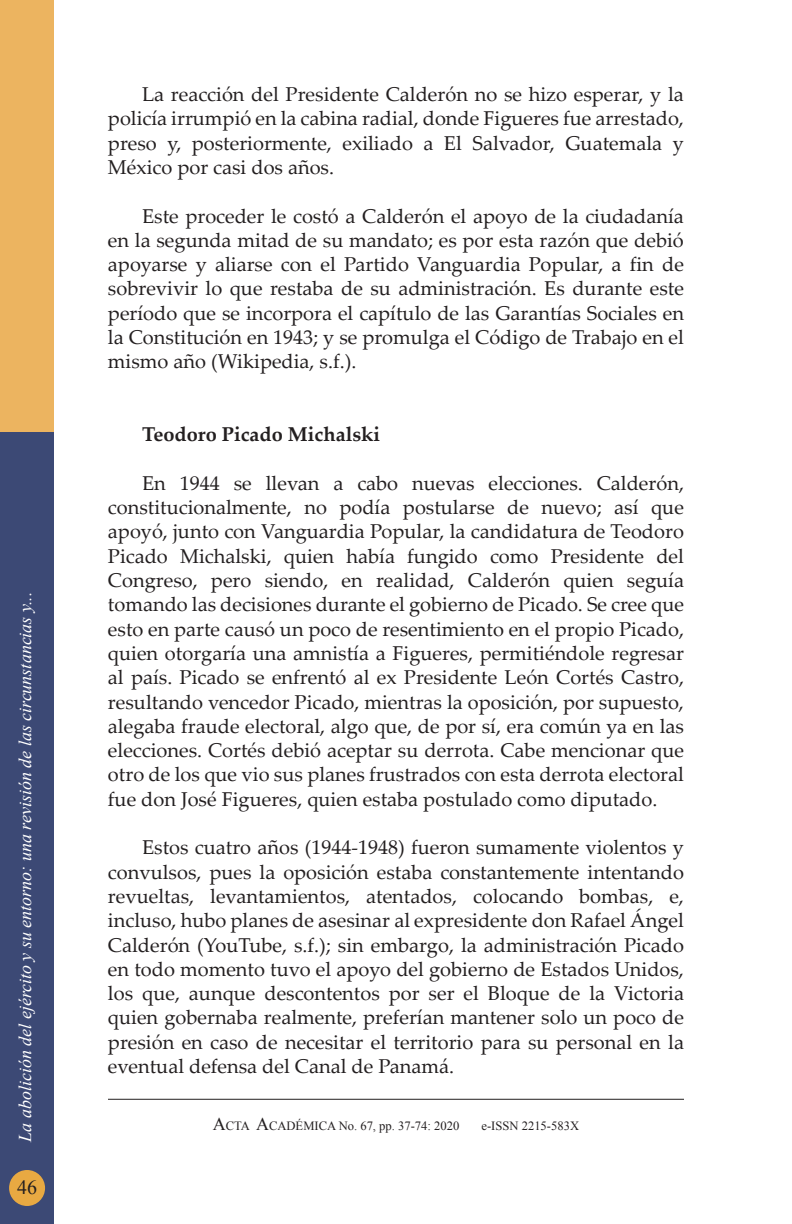
<style>
.page{position:relative;width:792px;height:1224px;background:#fff}
.page>*{position:absolute;margin:0;border:0;box-sizing:border-box;transform-origin:0 0}
.t1{font:20px/24.4px "Palatino Linotype";color:#231f20;text-align:justify}
.t2{font:700 20px "Palatino Linotype";color:#231f20}
.t3{font:20px "Times New Roman";color:#231f20}
.t4{font:italic 18px "Times New Roman";color:#fff}
.t5{font:12.6px "Times New Roman";color:#231f20}
.s1{font-size:18px}
</style>
<div class="page">
<hr style="left:108px;top:1099px;width:576px;height:1px;background:#231f20">
<div style="left:0;top:432px;width:54px;height:792px;background:#3c4975"></div>
<div style="left:0;top:0;width:54px;height:432px;background:#ecb460"></div>
<div style="left:9px;top:1170px;width:36px;height:36px;background:#e8a942;border-radius:50%"></div>
<p class="t4" style="left:13px;top:1142px;width:552px;rotate:-90deg">La abolición del ejército y su entorno: una revisión de las circunstancias y...</p>
<p class="t3" style="left:17px;top:1174px;width:21px">46</p>
<p class="t1" style="left:108px;top:81px;width:577px;text-indent:34px">La reacción del Presidente Calderón no se hizo esperar, y la policía irrumpió en la cabina radial, donde Figueres fue arrestado, preso y, posteriormente, exiliado a El Salvador, Guatemala y México por casi dos años.</p>
<p class="t1" style="left:108px;top:203px;width:578px;text-indent:34px">Este proceder le costó a Calderón el apoyo de la ciudadanía en la segunda mitad de su mandato; es por esta razón que debió apoyarse y aliarse con el Partido Vanguardia Popular, a fin de sobrevivir lo que restaba de su administración. Es durante este período que se incorpora el capítulo de las Garantías Sociales en la Constitución en 1943; y se promulga el Código de Trabajo en el mismo año (Wikipedia, s.f.).</p>
<p class="t2" style="left:142px;top:420px;width:240px">Teodoro Picado Michalski</p>
<p class="t1" style="left:108px;top:470px;width:578px;text-indent:34px">En 1944 se llevan a cabo nuevas elecciones. Calderón, constitucionalmente, no podía postularse de nuevo; así que apoyó, junto con Vanguardia Popular, la candidatura de Teodoro Picado Michalski, quien había fungido como Presidente del Congreso, pero siendo, en realidad, Calderón quien seguía tomando las decisiones durante el gobierno de Picado. Se cree que esto en parte causó un poco de resentimiento en el propio Picado, quien otorgaría una amnistía a Figueres, permitiéndole regresar al país. Picado se enfrentó al ex Presidente León Cortés Castro, resultando vencedor Picado, mientras la oposición, por supuesto, alegaba fraude electoral, algo que, de por sí, era común ya en las elecciones. Cortés debió aceptar su derrota. Cabe mencionar que otro de los que vio sus planes frustrados con esta derrota electoral fue don José Figueres, quien estaba postulado como diputado.</p>
<p class="t1" style="left:108px;top:835px;width:578px;text-indent:34px">Estos cuatro años (1944-1948) fueron sumamente violentos y convulsos, pues la oposición estaba constantemente intentando revueltas, levantamientos, atentados, colocando bombas, e, incluso, hubo planes de asesinar al expresidente don Rafael Ángel Calderón (YouTube, s.f.); sin embargo, la administración Picado en todo momento tuvo el apoyo del gobierno de Estados Unidos, los que, aunque descontentos por ser el Bloque de la Victoria quien gobernaba realmente, preferían mantener solo un poco de presión en caso de necesitar el territorio para su personal en la eventual defensa del Canal de Panamá.</p>
<p class="t5" style="left:213px;top:1118px;width:248px"><span class="s1">A</span>CTA <span class="s1">A</span>CADÉMICA No. 67, pp. 37-74: 2020</p>
<p class="t5" style="left:481px;top:1118px;width:99px">e-ISSN 2215-583X</p>
</div>
